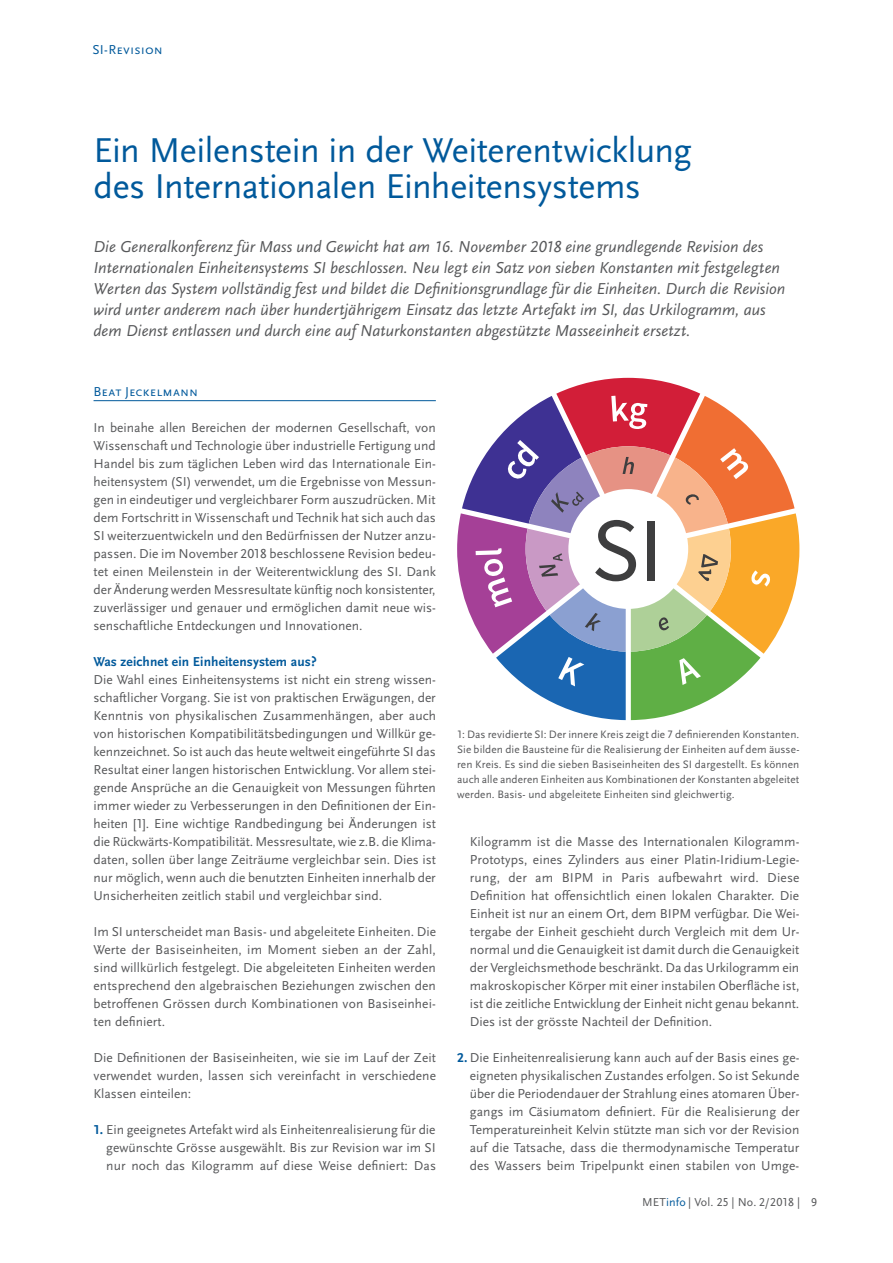
<style>
.page{position:relative;width:893px;height:1263px;background:#fff}
.page>*{position:absolute;margin:0;border:0;box-sizing:border-box;transform-origin:0 0}
.t1{font:36px/36px "Scala Sans";letter-spacing:-.01em;color:#00599b}
.t2{font:italic 16.5px/21px "Scala Sans";color:#57585a}
.t3{font:13.5px/18px "Scala Sans";color:#57585a;text-align:justify}
.t4{font:700 13.5px "Scala Sans";letter-spacing:.01em;color:#00599b}
.t5{font:13.5px "Scala Sans Caps";letter-spacing:.01em;color:#00599b}
.t6{font:12px "Scala Sans";letter-spacing:.01em;color:#57585a}
.t7{font:11.25px/15px "Scala Sans";letter-spacing:.01em;color:#57585a;text-align:justify}
.s1{font-family:"Scala Sans Caps"}
.s2{font-family:"Scala Sans Caps";font-weight:700;color:#00599b}
.s3{color:#00599b}
</style>
<div class="page">
<hr style="left:94px;top:400px;width:342px;height:1px;background:#00599b">
<svg style="left:457px;top:378px;width:342px;height:342px"></svg>
<p class="t5" style="left:93px;top:42px;width:72px">SI-Revision</p>
<h1 class="t1" style="left:94px;top:133px;width:600px">Ein Meilenstein in der Weiterentwicklung des Internationalen Einheitensystems</h1>
<p class="t2" style="left:94px;top:236px;width:693px">Die Generalkonferenz für Mass und Gewicht hat am <span class="s1">16</span>. November <span class="s1">2018</span> eine grundlegende Revision des Internationalen Einheitensystems SI beschlossen. Neu legt ein Satz von sieben Konstanten mit festgelegten Werten das System vollständig fest und bildet die Definitionsgrundlage für die Einheiten. Durch die Revision wird unter anderem nach über hundertjährigem Einsatz das letzte Artefakt im SI, das Urkilogramm, aus dem Dienst entlassen und durch eine auf Naturkonstanten abgestützte Masseeinheit ersetzt.</p>
<p class="t5" style="left:94px;top:384px;width:106px">Beat Jeckelmann</p>
<p class="t3" style="left:94px;top:419px;width:344px">In beinahe allen Bereichen der modernen Gesellschaft, von Wissenschaft und Technologie über industrielle Fertigung und Handel bis zum täglichen Leben wird das Internationale Ein&shy;heitensystem (SI) verwendet, um die Ergebnisse von Messun&shy;gen in eindeutiger und vergleichbarer Form auszudrücken. Mit dem Fortschritt in Wissenschaft und Technik hat sich auch das SI weiterzuentwickeln und den Bedürfnissen der Nutzer anzu&shy;passen. Die im November <span class="s1">2018</span> beschlossene Revision bedeu&shy;tet einen Meilenstein in der Weiterentwicklung des SI. Dank der Änderung werden Messresultate künftig noch konsistenter, zuverlässiger und genauer und ermöglichen damit neue wis&shy;senschaftliche Entdeckungen und Innovationen.</p>
<p class="t4" style="left:94px;top:654px;width:225px">Was zeichnet ein Einheitensystem aus?</p>
<p class="t3" style="left:94px;top:671px;width:344px">Die Wahl eines Einheitensystems ist nicht ein streng wissen&shy;schaftlicher Vorgang. Sie ist von praktischen Erwägungen, der Kenntnis von physikalischen Zusammenhängen, aber auch von historischen Kompatibilitätsbedingungen und Willkür ge&shy;kennzeichnet. So ist auch das heute weltweit eingeführte SI das Resultat einer langen historischen Entwicklung. Vor allem stei&shy;gende Ansprüche an die Genauigkeit von Messungen führten immer wieder zu Verbesserungen in den Definitionen der Ein&shy;heiten [<span class="s1">1</span>]. Eine wichtige Randbedingung bei Änderungen ist die Rückwärts-Kompatibilität. Messresultate, wie z.B. die Klima&shy;daten, sollen über lange Zeiträume vergleichbar sein. Dies ist nur möglich, wenn auch die benutzten Einheiten innerhalb der Unsicherheiten zeitlich stabil und vergleichbar sind.</p>
<p class="t3" style="left:94px;top:923px;width:344px">Im SI unterscheidet man Basis- und abgeleitete Einheiten. Die Werte der Basiseinheiten, im Moment sieben an der Zahl, sind willkürlich festgelegt. Die abgeleiteten Einheiten werden entsprechend den algebraischen Beziehungen zwischen den betroffenen Grössen durch Kombinationen von Basiseinhei&shy;ten definiert.</p>
<p class="t3" style="left:94px;top:1049px;width:344px">Die Definitionen der Basiseinheiten, wie sie im Lauf der Zeit verwendet wurden, lassen sich vereinfacht in verschiedene Klassen einteilen:</p>
<p class="t3" style="left:106px;top:1121px;width:331px;text-indent:-13px"><span class="s2">1.</span> Ein geeignetes Artefakt wird als Einheitenrealisierung für die gewünschte Grösse ausgewählt. Bis zur Revision war im SI nur noch das Kilogramm auf diese Weise definiert: Das</p>
<p class="t7" style="left:457px;top:727px;width:344px"><span class="s1">1</span>: Das revidierte SI: Der innere Kreis zeigt die <span class="s1">7</span> definierenden Konstanten.<br>Sie bilden die Bausteine für die Realisierung der Einheiten auf dem äusse&shy;ren Kreis. Es sind die sieben Basiseinheiten des SI dargestellt. Es können auch alle anderen Einheiten aus Kombinationen der Konstanten abgeleitet werden. Basis- und abgeleitete Einheiten sind gleichwertig.</p>
<p class="t3" style="left:470px;top:833px;width:331px">Kilogramm ist die Masse des Internationalen Kilogramm-Prototyps, eines Zylinders aus einer Platin-Iridium-Legie&shy;rung, der am BIPM in Paris aufbewahrt wird. Diese Definition hat offensichtlich einen lokalen Charakter. Die Einheit ist nur an einem Ort, dem BIPM verfügbar. Die Wei&shy;tergabe der Einheit geschieht durch Vergleich mit dem Ur&shy;normal und die Genauigkeit ist damit durch die Genauigkeit der Vergleichsmethode beschränkt. Da das Urkilogramm ein makroskopischer Körper mit einer instabilen Oberfläche ist, ist die zeitliche Entwicklung der Einheit nicht genau bekannt.<br>Dies ist der grösste Nachteil der Definition.</p>
<p class="t3" style="left:470px;top:1049px;width:331px;text-indent:-13px"><span class="s2">2.</span> Die Einheitenrealisierung kann auch auf der Basis eines ge&shy;eigneten physikalischen Zustandes erfolgen. So ist Sekunde über die Periodendauer der Strahlung eines atomaren Über&shy;gangs im Cäsiumatom definiert. Für die Realisierung der Temperatureinheit Kelvin stützte man sich vor der Revision auf die Tatsache, dass die thermodynamische Temperatur des Wassers beim Tripelpunkt einen stabilen von Umge-</p>
<p class="t6" style="left:642px;top:1196px;width:176px">MET<span class="s3">info</span> | Vol. <span class="s1">25</span> | No. <span class="s1">2/2018 | 9</span></p>
</div>
